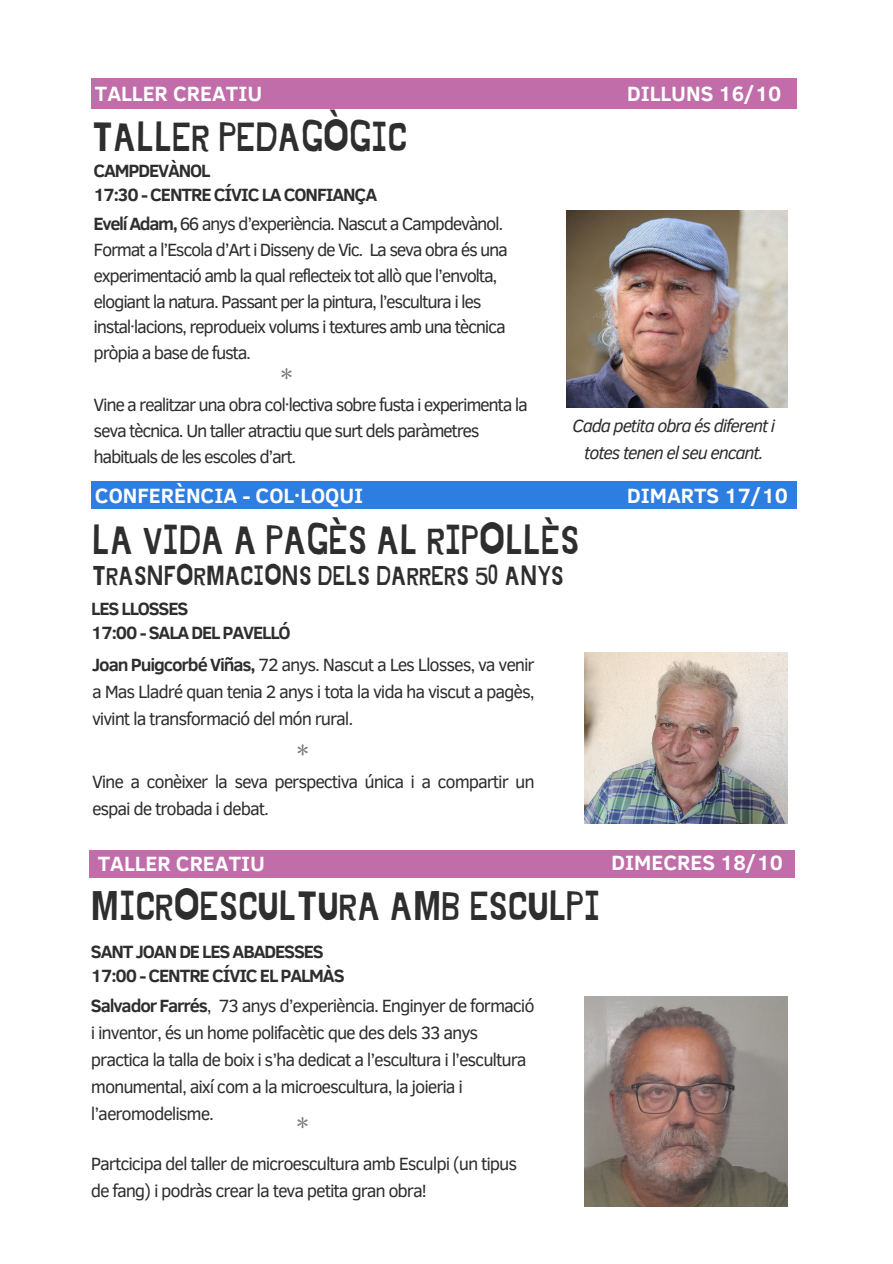
<style>
.page{position:relative;width:893px;height:1264px;background:#fff}
.page>*{position:absolute;margin:0;border:0;box-sizing:border-box;transform-origin:0 0}
.t1{font:40.5px "Jingleberry";color:#2e2e2e}
.t2{font:27px "Jingleberry";color:#2e2e2e}
.t3{font:700 21.15px "Clear Sans";color:#fff}
.t4{font:18.15px/27px "Clear Sans";letter-spacing:-.06em;color:#2e2e2e}
.t5{font:700 18.15px "Clear Sans";letter-spacing:-.06em;color:#2e2e2e}
.t6{font:italic 18.15px/27px "Clear Sans";letter-spacing:-.06em;color:#2e2e2e;text-align:center}
.s1{font-weight:700}
</style>
<div class="page">
<div style="left:91px;top:481px;width:705px;height:28px;background:#2e7de1"></div>
<img style="left:584px;top:652px;width:203px;height:171px">
<img style="left:584px;top:996px;width:203px;height:210px">
<div style="left:89px;top:850px;width:705px;height:27px;background:#c06da9"></div>
<svg style="left:297px;top:744px;width:11px;height:11px"></svg>
<svg style="left:297px;top:1117px;width:10px;height:11px"></svg>
<div style="left:91px;top:78px;width:705px;height:31px;background:#c06da9"></div>
<img style="left:566px;top:211px;width:221px;height:196px">
<svg style="left:281px;top:368px;width:10px;height:11px"></svg>
<p class="t3" style="left:95px;top:78px;width:169px">TALLER CREATIU</p>
<p class="t1" style="left:92px;top:119px;width:316px">TALLER PEDAGÒGIC</p>
<p class="t5" style="left:93px;top:158px;width:119px">CAMPDEVÀNOL</p>
<p class="t5" style="left:93px;top:181px;width:285px">17:30 - CENTRE CÍVIC LA CONFIANÇA</p>
<p class="t4" style="left:94px;top:210px;width:416px;line-height:25.8px"><span class="s1">EvelíAdam,</span> 66 anys d’experiència. Nascut a Campdevànol.<br>Format a l’Escola d’Art i Disseny de Vic. La seva obra és una experimentació amb la qual reflecteix tot allò que l’envolta, elogiant la natura. Passant per la pintura, l’escultura i les instal·lacions, reprodueix volums i textures amb una tècnica pròpia a base de fusta.</p>
<p class="t4" style="left:94px;top:391px;width:435px;line-height:25.8px">Vine a realitzar una obra col·lectiva sobre fusta i experimenta la seva tècnica. Un taller atractiu que surt dels paràmetres habituals de les escoles d’art.</p>
<p class="t3" style="left:95px;top:480px;width:270px">CONFERÈNCIA - COL·LOQUI</p>
<p class="t3" style="left:627px;top:78px;width:156px">DILLUNS 16/10</p>
<p class="t6" style="left:572px;top:411px;width:204px">Cada petita obra és diferent i totes tenen el seu encant.</p>
<p class="t3" style="left:627px;top:480px;width:163px">DIMARTS 17/10</p>
<p class="t1" style="left:92px;top:521px;width:489px">LA VIDA A PAGÈS AL RIPOLLÈS</p>
<p class="t2" style="left:92px;top:563px;width:473px">TRASNFORMACIONS DELS DARRERS 50 ANYS</p>
<p class="t5" style="left:91px;top:596px;width:99px">LES LLOSSES</p>
<p class="t5" style="left:91px;top:619px;width:201px">17:00 - SALA DEL PAVELLÓ</p>
<p class="t4" style="left:92px;top:650px;width:444px;text-align:justify"><span class="s1">Joan Puigcorbé Viñas,</span> 72 anys. Nascut a Les Llosses, va venir a Mas Lladré quan tenia 2 anys i tota la vida ha viscut a pagès, vivint la transformació del món rural.</p>
<p class="t4" style="left:92px;top:767px;width:444px">Vine a conèixer la seva perspectiva única i a compartir un espai de trobada i debat.</p>
<p class="t3" style="left:98px;top:848px;width:169px">TALLER CREATIU</p>
<p class="t1" style="left:91px;top:887px;width:511px">MICROESCULTURA AMB ESCULPI</p>
<p class="t5" style="left:91px;top:938px;width:234px">SANT JOAN DE LES ABADESSES</p>
<p class="t5" style="left:91px;top:962px;width:255px">17:00 - CENTRE CÍVIC EL PALMÀS</p>
<p class="t4" style="left:91px;top:991px;width:445px"><span class="s1">Salvador Farrés</span>, 73 anys d’experiència. Enginyer de formació i inventor, és un home polifacètic que des dels 33 anys practica la talla de boix i s’ha dedicat a l’escultura i l’escultura monumental, així com a la microescultura, la joieria i l’aeromodelisme.</p>
<p class="t4" style="left:91px;top:1149px;width:428px">Partcicipa del taller de microescultura amb Esculpi (un tipus de fang) i podràs crear la teva petita gran obra!</p>
<p class="t3" style="left:611px;top:846px;width:173px">DIMECRES 18/10</p>
</div>
